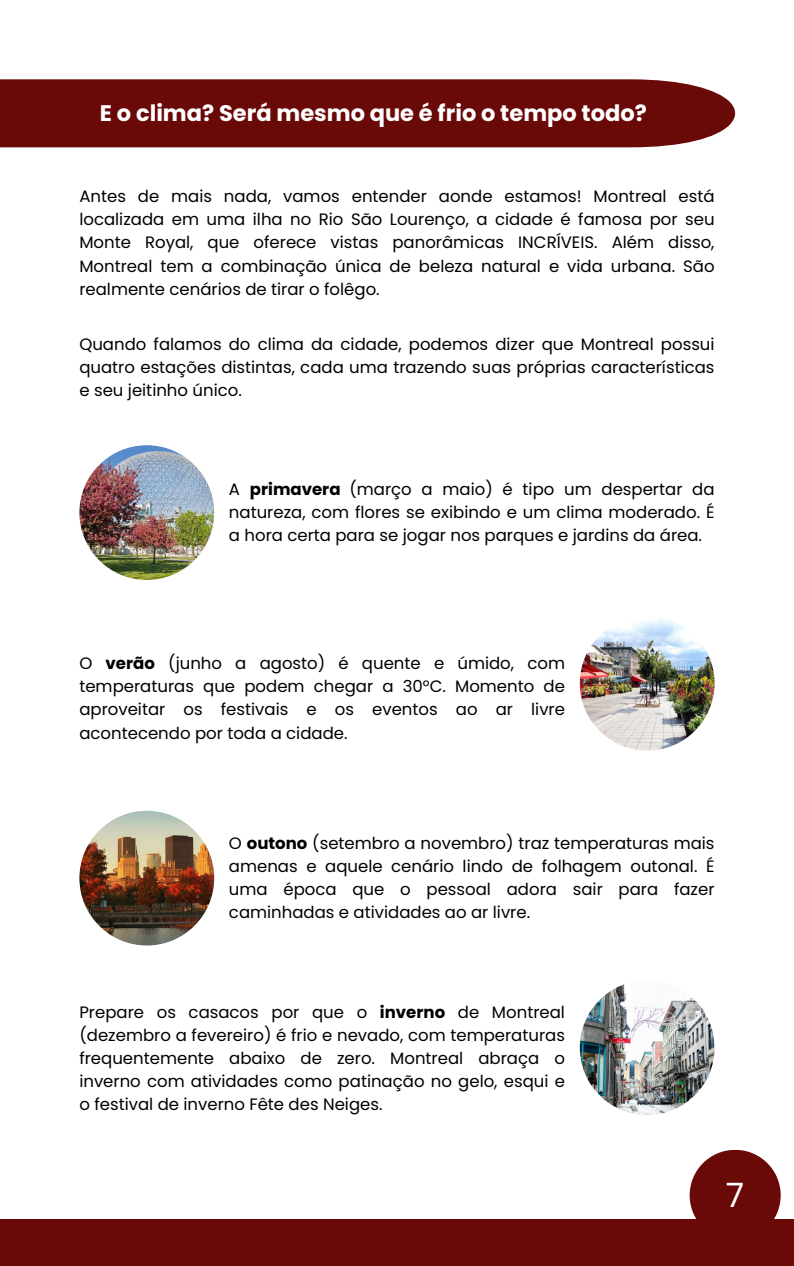
<style>
.page{position:relative;width:794px;height:1266px;background:#fff}
.page>*{position:absolute;margin:0;border:0;box-sizing:border-box;transform-origin:0 0}
.t1{font:33.53px "Poppins";color:#fff}
.t2{font:700 22.5px "Poppins";color:#fff}
.t3{font:16.5px/23.1px "Poppins";color:#000;text-align:justify}
.s1{font-weight:700}
</style>
<div class="page">
<img style="left:79px;top:445px;width:135px;height:135px;border-radius:50%">
<img style="left:579px;top:616px;width:135px;height:134px;border-radius:50%">
<img style="left:79px;top:811px;width:135px;height:134px;border-radius:50%">
<img style="left:579px;top:980px;width:135px;height:135px;border-radius:50%">
<div style="left:0;top:79px;width:734px;height:68px;background:#690908"></div>
<div style="left:0;top:1219px;width:793px;height:47px;background:#690908"></div>
<div style="left:689px;top:1149px;width:91px;height:91px;background:#690908;border-radius:50%"></div>
<h2 class="t2" style="left:100px;top:97px;width:548px">E o clima? Será mesmo que é frio o tempo todo?</h2>
<p class="t3" style="left:79px;top:185px;width:636px">Antes de mais nada, vamos entender aonde estamos! Montreal está localizada em uma ilha no Rio São Lourenço, a cidade é famosa por seu Monte Royal, que oferece vistas panorâmicas INCRÍVEIS. Além disso, Montreal tem a combinação única de beleza natural e vida urbana. São realmente cenários de tirar o folêgo.</p>
<p class="t3" style="left:79px;top:333px;width:636px">Quando falamos do clima da cidade, podemos dizer que Montreal possui quatro estações distintas, cada uma trazendo suas próprias características e seu jeitinho único.</p>
<p class="t3" style="left:229px;top:477px;width:487px">A <span class="s1">primavera</span> (março a maio) é tipo um despertar da natureza, com flores se exibindo e um clima moderado. É a hora certa para se jogar nos parques e jardins da área.</p>
<p class="t3" style="left:79px;top:652px;width:487px">O <span class="s1">verão</span> (junho a agosto) é quente e úmido, com temperaturas que podem chegar a 30°C. Momento de aproveitar os festivais e os eventos ao ar livre acontecendo por toda a cidade.</p>
<p class="t3" style="left:229px;top:831px;width:487px">O <span class="s1">outono</span> (setembro a novembro) traz temperaturas mais amenas e aquele cenário lindo de folhagem outonal. É uma época que o pessoal adora sair para fazer caminhadas e atividades ao ar livre.</p>
<p class="t3" style="left:79px;top:1001px;width:487px">Prepare os casacos por que o <span class="s1">inverno</span> de Montreal (dezembro a fevereiro) é frio e nevado, com temperaturas frequentemente abaixo de zero. Montreal abraça o inverno com atividades como patinação no gelo, esqui e o festival de inverno Fête des Neiges.</p>
<h1 class="t1" style="left:725px;top:1171px;width:20px">7</h1>
</div>
